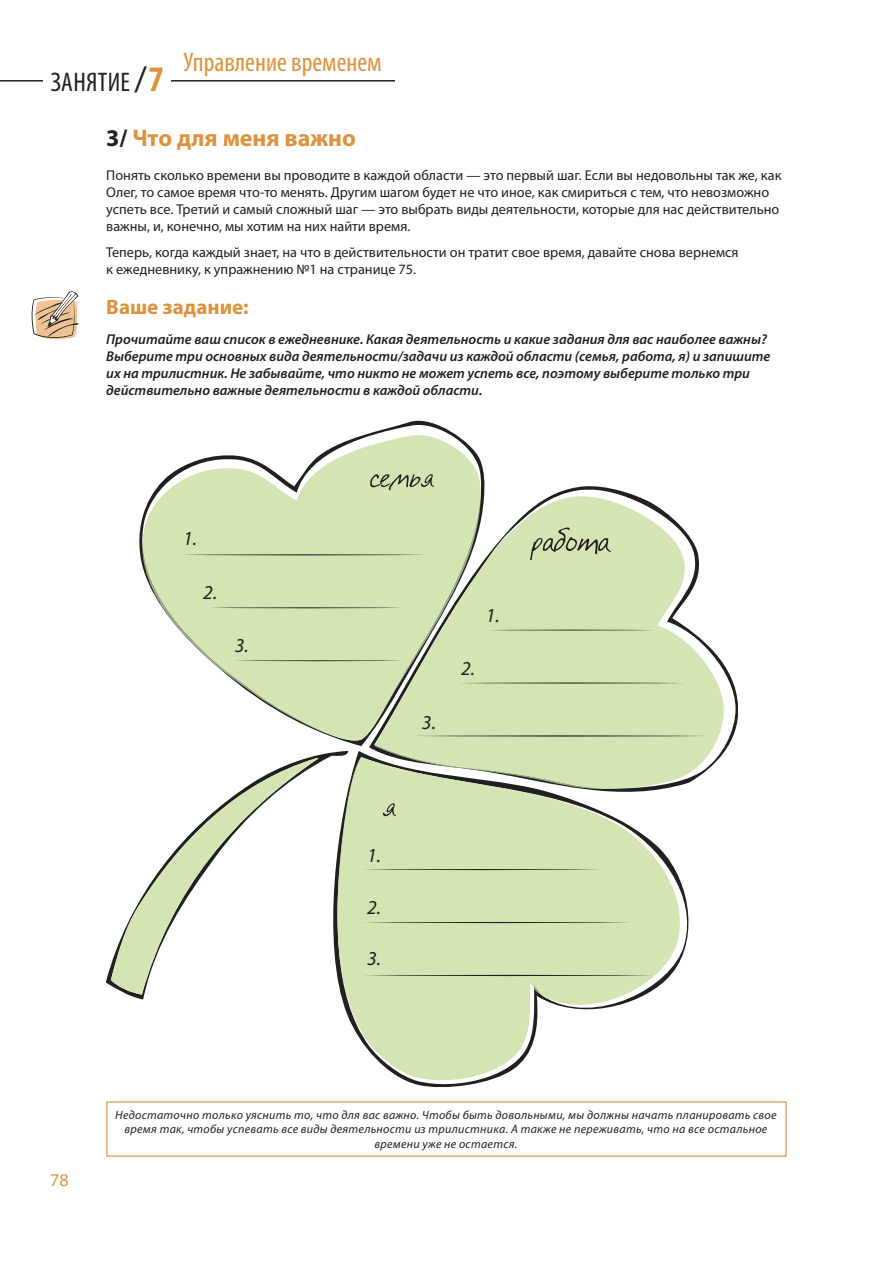
<style>
.page{position:relative;width:893px;height:1263px;background:#fff}
.page>*{position:absolute;margin:0;border:0;box-sizing:border-box;transform-origin:0 0}
.t1{font:condensed 27px "Myriad Pro";color:#de923d}
.t2{font:condensed 27px "Myriad Pro";letter-spacing:.01em;color:#231f20}
.Sekce{font:700 24px "Myriad Pro";color:#de923d}
.Váš_úkol_Moje_poznám{font:700 21px "Myriad Pro";color:#de923d}
.t3{font:italic 19.8px "Myriad Pro";color:#231f20}
.t4{font:18px "Myriad Pro";color:#de923d}
.Základní_text{font:14.25px/17.1px "Myriad Pro";color:#231f20}
.Zadání_úkolu{font:italic 600 14.25px/17.1px "Myriad Pro";color:#231f20}
.Tip{font:italic 12px/14.4px "Myriad Pro";letter-spacing:.025em;color:#231f20;text-align:center}
.s1{font-stretch:normal;font-size:36px}
.s2{font-weight:700;font-size:36px;color:#de923d}
.s3{color:#231f20}
</style>
<div class="page">
<hr style="left:0;top:80px;width:395px;height:2px;background:#231f20">
<div style="left:43px;top:63px;width:128px;height:40px;background:#fff"></div>
<svg style="left:32px;top:291px;width:47px;height:48px"></svg>
<svg style="left:139px;top:421px;width:346px;height:325px"></svg>
<svg style="left:142px;top:435px;width:339px;height:61px"></svg>
<svg style="left:141px;top:496px;width:228px;height:244px;fill:#d2e5b2"></svg>
<svg style="left:369px;top:484px;width:369px;height:268px"></svg>
<svg style="left:375px;top:496px;width:349px;height:279px;fill:#d2e5b2"></svg>
<div style="left:374px;top:555px;width:229px;height:196px;background:#d2e5b2"></div>
<svg style="left:320px;top:751px;width:381px;height:336px"></svg>
<svg style="left:337px;top:757px;width:355px;height:323px;fill:#d2e5b2"></svg>
<svg style="left:337px;top:757px;width:204px;height:238px;background:#cee0b1"></svg>
<svg style="left:111px;top:758px;width:208px;height:237px"></svg>
<svg style="left:181px;top:554px;width:245px;height:1px"></svg>
<svg style="left:209px;top:607px;width:194px;height:1px"></svg>
<svg style="left:234px;top:660px;width:169px;height:1px"></svg>
<svg style="left:489px;top:630px;width:165px;height:1px"></svg>
<svg style="left:459px;top:682px;width:226px;height:1px"></svg>
<svg style="left:416px;top:735px;width:292px;height:1px"></svg>
<svg style="left:363px;top:869px;width:238px;height:1px"></svg>
<svg style="left:363px;top:922px;width:268px;height:1px"></svg>
<svg style="left:363px;top:975px;width:292px;height:1px"></svg>
<svg style="left:370px;top:474px;width:64px;height:16px"></svg>
<svg style="left:383px;top:803px;width:13px;height:13px"></svg>
<svg style="left:530px;top:527px;width:81px;height:33px;background:#b5c59a"></svg>
<h1 class="t2" style="left:51px;top:65px;width:115px">ЗАНЯТИЕ<span class="s1">/</span><span class="s2">7</span></h1>
<h1 class="t1" style="left:183px;top:46px;width:200px">Управление временем</h1>
<p class="Sekce" style="left:106px;top:122px;width:251px"><span class="s3">3/</span> Что для меня важно</p>
<p class="Základní_text" style="left:106px;top:166px;width:677px">Понять сколько времени вы проводите в каждой области — это первый шаг. Если вы недовольны так же, как Олег, то самое время что-то менять. Другим шагом будет не что иное, как смириться с тем, что невозможно успеть все. Третий и самый сложный шаг — это выбрать виды деятельности, которые для нас действительно важны, и, конечно, мы хотим на них найти время.</p>
<p class="Základní_text" style="left:106px;top:243px;width:634px">Теперь, когда каждый знает, на что в действительности он тратит свое время, давайте снова вернемся к ежедневнику, к упражнению №1 на странице 75.</p>
<p class="Váš_úkol_Moje_poznám" style="left:106px;top:293px;width:144px">Ваше задание:</p>
<p class="Zadání_úkolu" style="left:106px;top:330px;width:666px">Прочитайте ваш список в ежедневнике. Какая деятельность и какие задания для вас наиболее важны?<br>Выберите три основных вида деятельности/задачи из каждой области (семья, работа, я) и запишите их на трилистник. Не забывайте, что никто не может успеть все, поэтому выберите только три действительно важные деятельности в каждой области.</p>
<h3 class="t3" style="left:183px;top:526px;width:15px">1.</h3>
<h3 class="t3" style="left:203px;top:580px;width:15px">2.</h3>
<h3 class="t3" style="left:235px;top:633px;width:15px">3.</h3>
<h3 class="t3" style="left:422px;top:710px;width:15px">3.</h3>
<h3 class="t3" style="left:486px;top:603px;width:15px">1.</h3>
<h3 class="t3" style="left:461px;top:656px;width:15px">2.</h3>
<h3 class="t3" style="left:367px;top:843px;width:15px">1.</h3>
<h3 class="t3" style="left:367px;top:895px;width:15px">2.</h3>
<h3 class="t3" style="left:367px;top:947px;width:15px">3.</h3>
<p class="t4" style="left:50px;top:1169px;width:20px">78</p>
<p class="Tip" style="left:115px;top:1107px;width:663px">Недостаточно только уяснить то, что для вас важно. Чтобы быть довольными, мы должны начать планировать свое время так, чтобы успевать все виды деятельности из трилистника. А также не переживать, что на все остальное времени уже не остается.</p>
</div>
